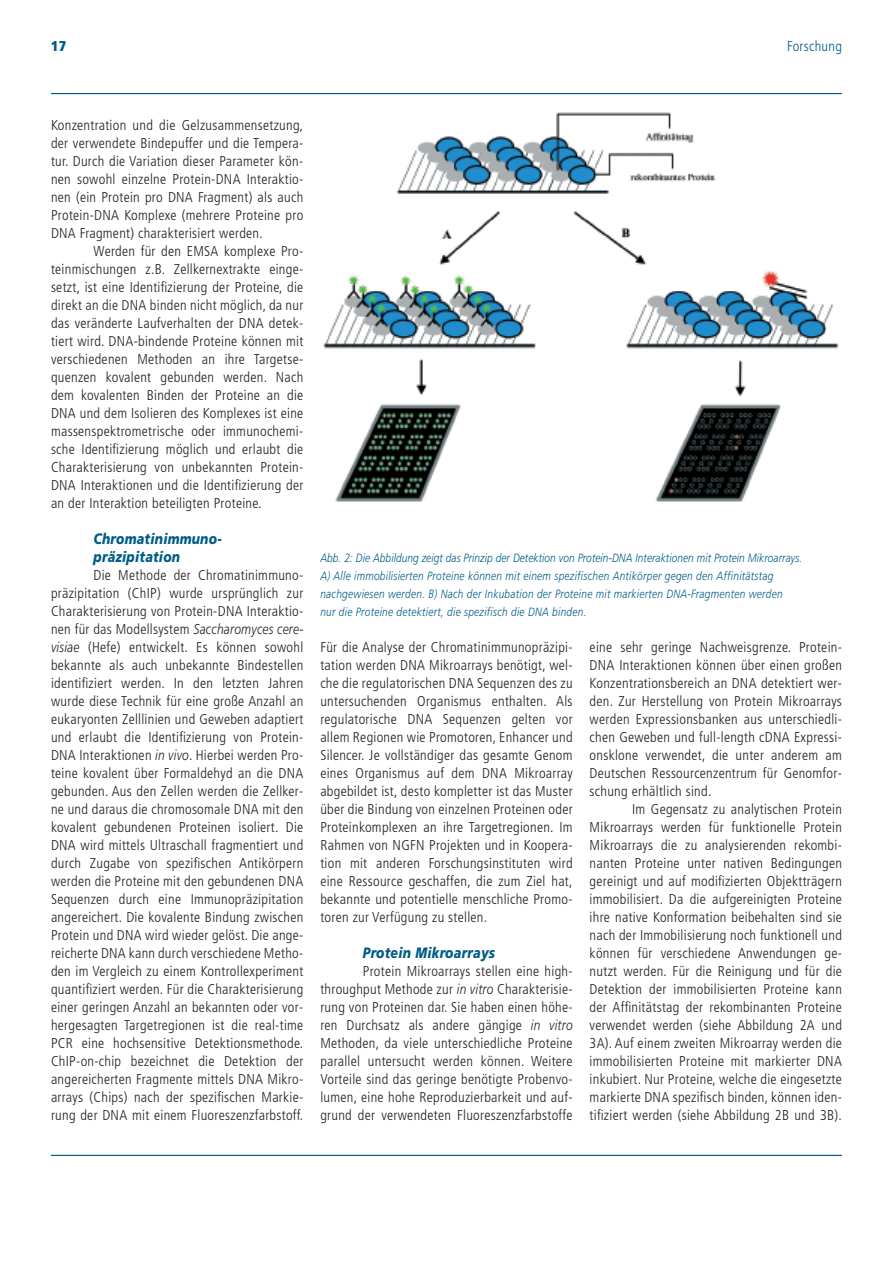
<style>
.page{position:relative;width:893px;height:1263px;background:#fff}
.page>*{position:absolute;margin:0;border:0;box-sizing:border-box;transform-origin:0 0}
.t1{font:italic 900 15px/18px "Frutiger LT";letter-spacing:.02em;color:#005c86;scale:.83 1}
.t2{font:300 condensed 14.25px/18px "Frutiger LT";letter-spacing:.02em;color:#231f20;text-align:justify}
.t3{font:300 condensed 14.25px "Frutiger LT";letter-spacing:.02em;color:#005c86}
.t4{font:900 condensed 14.25px "Frutiger LT";color:#005c86}
.t5{font:italic 300 12px/18px "Frutiger LT";letter-spacing:.03em;color:#005c86;scale:.84 1}
.s1{font-style:italic;font-stretch:normal}
</style>
<div class="page">
<hr style="left:51px;top:93px;width:791px;height:1px;background:#005c86">
<hr style="left:51px;top:1155px;width:791px;height:1px;background:#005c86">
<img style="left:323px;top:112px;width:516px;height:390px">
<p class="t4" style="left:51px;top:40px;width:17px">17</p>
<p class="t3" style="left:787px;top:40px;width:56px">Forschung</p>
<p class="t2" style="left:51px;top:117px;width:254px">Konzentration und die Gelzusammensetzung, der verwendete Bindepuffer und die Tempera&shy;tur. Durch die Variation dieser Parameter kön&shy;nen sowohl einzelne Protein-DNA Interaktio&shy;nen (ein Protein pro DNA Fragment) als auch Protein-DNA Komplexe (mehrere Proteine pro DNA Fragment) charakterisiert werden.</p>
<p class="t2" style="left:51px;top:243px;width:254px;text-indent:43px">Werden für den EMSA komplexe Pro&shy;teinmischungen z.B. Zellkernextrakte einge&shy;setzt, ist eine Identifizierung der Proteine, die direkt an die DNA binden nicht möglich, da nur das veränderte Laufverhalten der DNA detek&shy;tiert wird. DNA-bindende Proteine können mit verschiedenen Methoden an ihre Targetse&shy;quenzen kovalent gebunden werden. Nach dem kovalenten Binden der Proteine an die DNA und dem Isolieren des Komplexes ist eine massenspektrometrische oder immunochemi&shy;sche Identifizierung möglich und erlaubt die Charakterisierung von unbekannten Protein-DNA Interaktionen und die Identifizierung der an der Interaktion beteiligten Proteine.</p>
<p class="t1" style="left:94px;top:530px;width:156px">Chromatinimmuno&shy;präzipitation</p>
<p class="t2" style="left:51px;top:567px;width:254px;text-indent:43px">Die Methode der Chromatinimmuno&shy;präzipitation (ChIP) wurde ursprünglich zur Charakterisierung von Protein-DNA Interaktio&shy;nen für das Modellsystem <span class="s1">Saccharomyces cere&shy;visiae</span> (Hefe) entwickelt. Es können sowohl bekannte als auch unbekannte Bindestellen identifiziert werden. In den letzten Jahren wurde diese Technik für eine große Anzahl an eukaryonten Zelllinien und Geweben adaptiert und erlaubt die Identifizierung von Protein-DNA Interaktionen <span class="s1">in vivo</span>. Hierbei werden Pro&shy;teine kovalent über Formaldehyd an die DNA gebunden. Aus den Zellen werden die Zellker&shy;ne und daraus die chromosomale DNA mit den kovalent gebundenen Proteinen isoliert. Die DNA wird mittels Ultraschall fragmentiert und durch Zugabe von spezifischen Antikörpern werden die Proteine mit den gebundenen DNA Sequenzen durch eine Immunopräzipitation angereichert. Die kovalente Bindung zwischen Protein und DNA wird wieder gelöst. Die ange&shy;reicherte DNA kann durch verschiedene Metho&shy;den im Vergleich zu einem Kontrollexperiment quantifiziert werden. Für die Charakterisierung einer geringen Anzahl an bekannten oder vor&shy;hergesagten Targetregionen ist die real-time PCR eine hochsensitive Detektionsmethode.<br>ChIP-on-chip bezeichnet die Detektion der angereicherten Fragmente mittels DNA Mikro&shy;arrays (Chips) nach der spezifischen Markie&shy;rung der DNA mit einem Fluoreszenzfarbstoff.</p>
<p class="t5" style="left:320px;top:549px;width:575px">Abb. 2: Die Abbildung zeigt das Prinzip der Detektion von Protein-DNA Interaktionen mit Protein Mikroarrays.<br>A) Alle immobilisierten Proteine können mit einem spezifischen Antikörper gegen den Affinitätstag nachgewiesen werden. B) Nach der Inkubation der Proteine mit markierten DNA-Fragmenten werden<br>nur die Proteine detektiert, die spezifisch die DNA binden.</p>
<p class="t2" style="left:320px;top:639px;width:254px">Für die Analyse der Chromatinimmunopräzipi&shy;tation werden DNA Mikroarrays benötigt, wel&shy;che die regulatorischen DNA Sequenzen des zu untersuchenden Organismus enthalten. Als regulatorische DNA Sequenzen gelten vor allem Regionen wie Promotoren, Enhancer und Silencer. Je vollständiger das gesamte Genom eines Organismus auf dem DNA Mikroarray abgebildet ist, desto kompletter ist das Muster über die Bindung von einzelnen Proteinen oder Proteinkomplexen an ihre Targetregionen. Im Rahmen von NGFN Projekten und in Koopera&shy;tion mit anderen Forschungsinstituten wird eine Ressource geschaffen, die zum Ziel hat, bekannte und potentielle menschliche Promo&shy;toren zur Verfügung zu stellen.</p>
<p class="t1" style="left:363px;top:944px;width:161px">Protein Mikroarrays</p>
<p class="t2" style="left:320px;top:963px;width:254px;text-indent:43px">Protein Mikroarrays stellen eine high&shy;throughput Methode zur <span class="s1">in vitro</span> Charakterisie&shy;rung von Proteinen dar. Sie haben einen höhe&shy;ren Durchsatz als andere gängige <span class="s1">in vitro </span>Methoden, da viele unterschiedliche Proteine parallel untersucht werden können. Weitere Vorteile sind das geringe benötigte Probenvo&shy;lumen, eine hohe Reproduzierbarkeit und auf&shy;grund der verwendeten Fluoreszenzfarbstoffe</p>
<p class="t2" style="left:590px;top:639px;width:254px">eine sehr geringe Nachweisgrenze. Protein-DNA Interaktionen können über einen großen Konzentrationsbereich an DNA detektiert wer&shy;den. Zur Herstellung von Protein Mikroarrays werden Expressionsbanken aus unterschiedli&shy;chen Geweben und full-length cDNA Expressi&shy;onsklone verwendet, die unter anderem am Deutschen Ressourcenzentrum für Genomfor&shy;schung erhältlich sind.</p>
<p class="t2" style="left:590px;top:801px;width:254px;text-indent:43px">Im Gegensatz zu analytischen Protein Mikroarrays werden für funktionelle Protein Mikroarrays die zu analysierenden rekombi&shy;nanten Proteine unter nativen Bedingungen gereinigt und auf modifizierten Objektträgern immobilisiert. Da die aufgereinigten Proteine ihre native Konformation beibehalten sind sie nach der Immobilisierung noch funktionell und können für verschiedene Anwendungen ge&shy;nutzt werden. Für die Reinigung und für die Detektion der immobilisierten Proteine kann der Affinitätstag der rekombinanten Proteine verwendet werden (siehe Abbildung 2A und 3A). Auf einem zweiten Mikroarray werden die immobilisierten Proteine mit markierter DNA inkubiert. Nur Proteine, welche die eingesetzte markierte DNA spezifisch binden, können iden&shy;tifiziert werden (siehe Abbildung 2B und 3B).</p>
</div>
